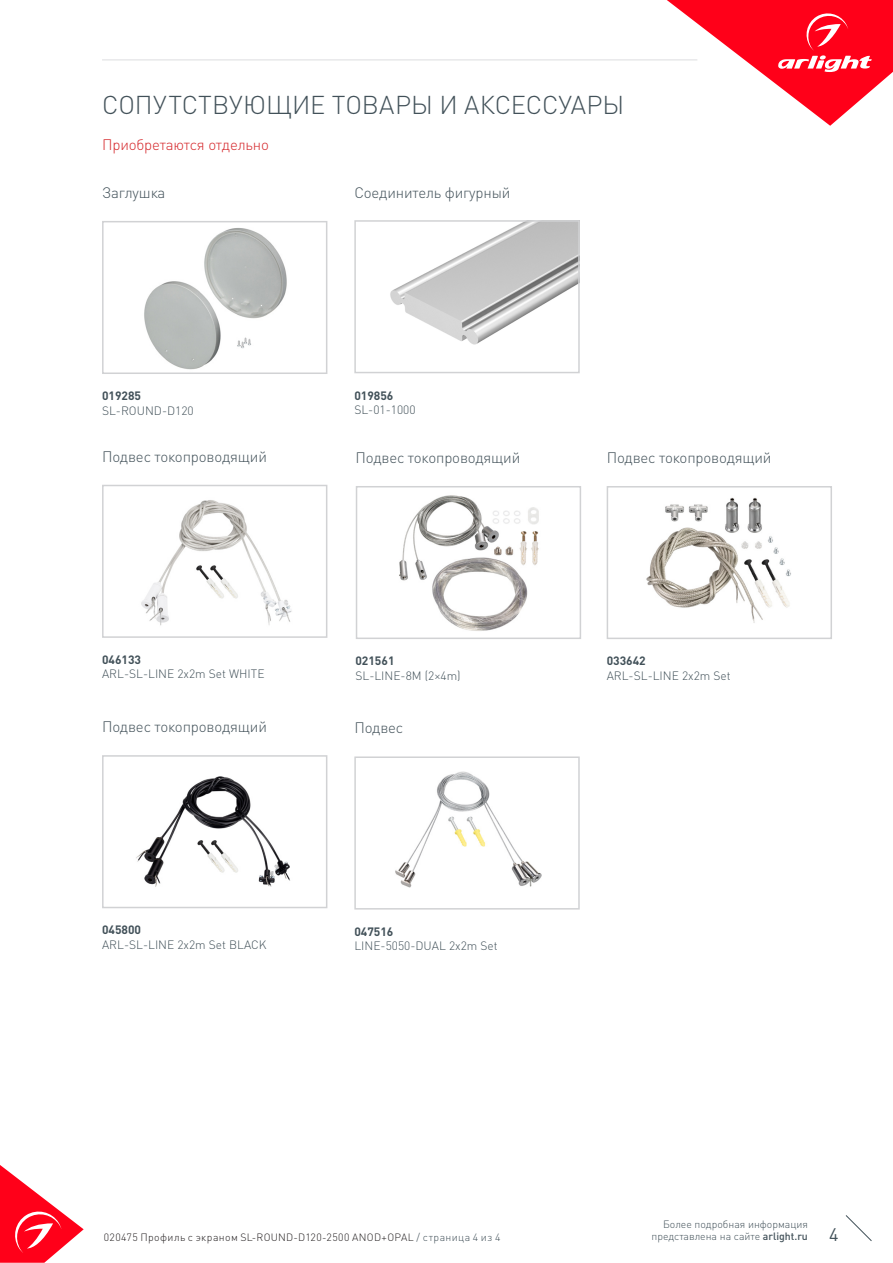
<style>
.page{position:relative;width:893px;height:1263px;background:#fff}
.page>*{position:absolute;margin:0;border:0;box-sizing:border-box;transform-origin:0 0}
.t1{font:300 25.5px "DIN Pro";color:#425159}
.t2{font:18px "DIN Pro";color:#425159}
.t3{font:300 15px "DIN Pro";letter-spacing:-.01em;color:#425159}
.t4{font:300 15px "DIN Pro";letter-spacing:-.01em;color:#d5262a}
.t5{font:300 12px "DIN Pro";color:#425159}
.t6{font:700 12px "DIN Pro";color:#425159}
.t7{font:300 10.5px "DIN Pro";letter-spacing:.035em;color:#231f20}
.t8{font:300 10.5px "DIN Pro";color:#425159}
.s1{font-weight:500}
.s2{color:#425159}
</style>
<div class="page">
<svg style="left:0;top:1165px;width:84px;height:98px"></svg>
<svg style="left:845px;top:1215px;width:27px;height:26px"></svg>
<svg style="left:667px;top:0;width:226px;height:126px"></svg>
<hr style="left:102px;top:60px;width:595px;height:1px;background:#dcdddf">
<img style="left:399px;top:495px;width:140px;height:136px">
<div style="left:356px;top:486px;width:225px;height:153px;border:2px solid #d1d2d4"></div>
<img style="left:646px;top:497px;width:145px;height:126px">
<div style="left:607px;top:486px;width:225px;height:153px;border:2px solid #d1d2d4"></div>
<img style="left:136px;top:776px;width:154px;height:111px">
<div style="left:102px;top:755px;width:225px;height:153px;border:2px solid #d1d2d4"></div>
<img style="left:141px;top:500px;width:151px;height:126px">
<div style="left:102px;top:485px;width:225px;height:153px;border:2px solid #d1d2d4"></div>
<img style="left:395px;top:771px;width:147px;height:117px">
<div style="left:354px;top:756px;width:226px;height:153px;border:2px solid #d1d2d4"></div>
<img style="left:390px;top:223px;width:187px;height:122px">
<div style="left:354px;top:220px;width:226px;height:153px;border:2px solid #d1d2d4"></div>
<img style="left:144px;top:228px;width:143px;height:142px">
<div style="left:102px;top:221px;width:225px;height:153px;border:2px solid #d1d2d4"></div>
<p class="t1" style="left:102px;top:87px;width:524px">СОПУТСТВУЮЩИЕ ТОВАРЫ И АКСЕССУАРЫ</p>
<p class="t4" style="left:102px;top:134px;width:168px">Приобретаются отдельно</p>
<p class="t3" style="left:102px;top:182px;width:65px">Заглушка</p>
<p class="t3" style="left:354px;top:182px;width:157px">Соединитель фигурный</p>
<p class="t6" style="left:102px;top:388px;width:41px">019285</p>
<p class="t5" style="left:102px;top:402px;width:93px">SL-ROUND-D120</p>
<p class="t6" style="left:354px;top:387px;width:41px">019856</p>
<p class="t5" style="left:354px;top:402px;width:63px">SL-01-1000</p>
<p class="t3" style="left:102px;top:446px;width:166px">Подвес токопроводящий</p>
<p class="t3" style="left:355px;top:447px;width:166px">Подвес токопроводящий</p>
<p class="t3" style="left:607px;top:447px;width:166px">Подвес токопроводящий</p>
<p class="t6" style="left:102px;top:651px;width:41px">046133</p>
<p class="t5" style="left:102px;top:666px;width:164px">ARL-SL-LINE 2x2m Set WHITE</p>
<p class="t6" style="left:355px;top:653px;width:41px">021561</p>
<p class="t5" style="left:355px;top:667px;width:107px">SL-LINE-8M (2×4m)</p>
<p class="t6" style="left:607px;top:653px;width:41px">033642</p>
<p class="t5" style="left:607px;top:667px;width:126px">ARL-SL-LINE 2x2m Set</p>
<p class="t3" style="left:102px;top:716px;width:166px">Подвес токопроводящий</p>
<p class="t3" style="left:354px;top:718px;width:51px">Подвес</p>
<p class="t6" style="left:102px;top:922px;width:41px">045800</p>
<p class="t5" style="left:102px;top:936px;width:166px">ARL-SL-LINE 2x2m Set BLACK</p>
<p class="t6" style="left:354px;top:923px;width:41px">047516</p>
<p class="t5" style="left:354px;top:938px;width:145px">LINE-5050-DUAL 2x2m Set</p>
<p class="t8" style="left:663px;top:1216px;width:146px">Более подробная информация</p>
<p class="t8" style="left:651px;top:1229px;width:158px">представлена на сайте <span class="s1">arlight.ru</span></p>
<p class="t7" style="left:104px;top:1230px;width:398px">020475 Профиль с экраном SL-ROUND-D120-2500 ANOD+OPAL <span class="s2">/ страница 4 из 4</span></p>
<h2 class="t2" style="left:829px;top:1222px;width:11px">4</h2>
</div>
